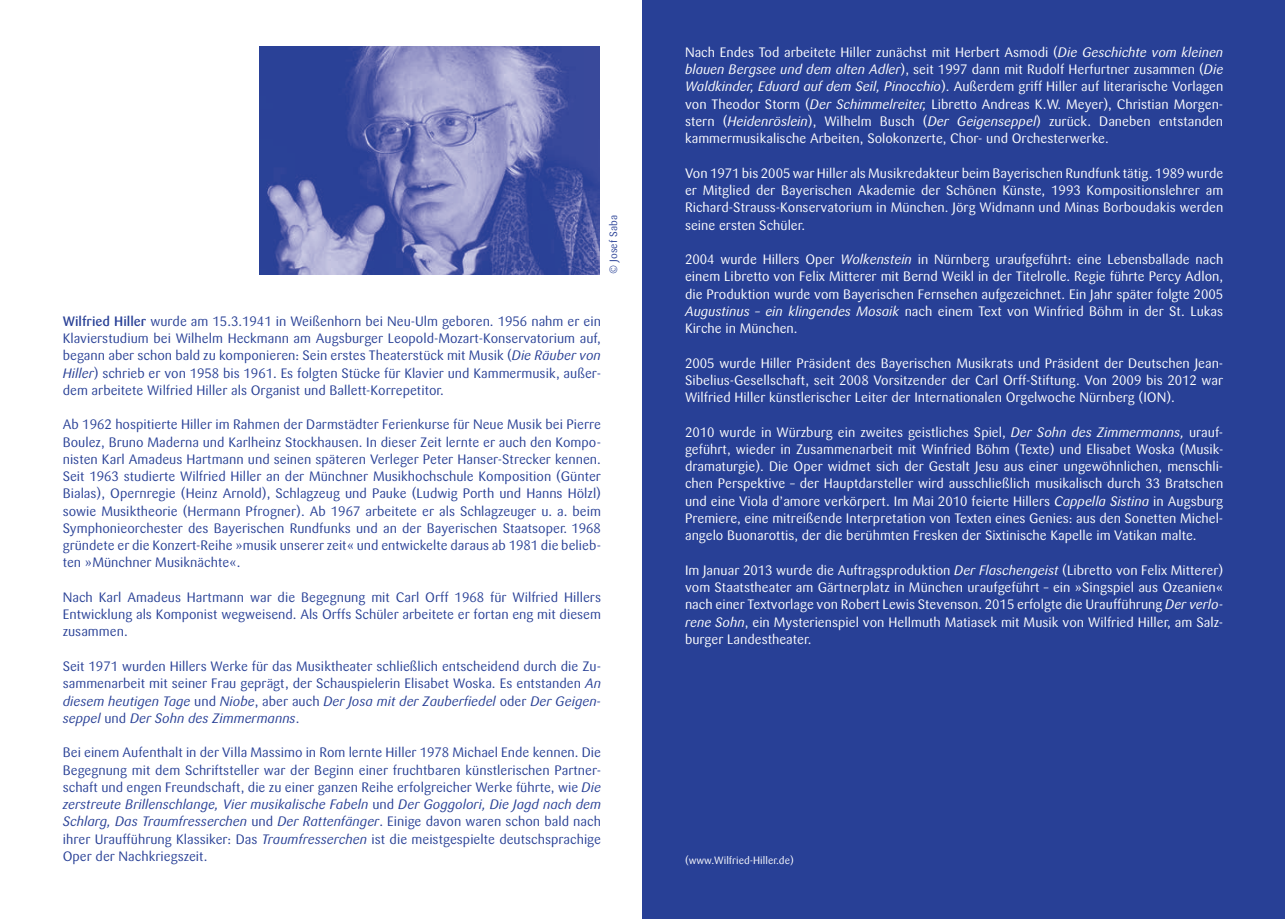
<style>
.page{position:relative;width:1285px;height:919px;background:#fff}
.page>*{position:absolute;margin:0;border:0;box-sizing:border-box;transform-origin:0 0}
.t1{font:13.5px/17.2px "Sari";color:#fff;text-align:justify}
.t2{font:13.5px/17.2px "Sari";color:#284096;text-align:justify}
.t3{font:10.5px "Sari";color:#fff}
.t4{font:10.5px "Sari";color:#284096}
.s1{font-weight:500}
.s2{font-family:"Sari Regular Caps"}
.s3{font-style:italic}
</style>
<div class="page">
<div style="left:642px;top:0;width:642px;height:918px;background:#284096"></div>
<img style="left:259px;top:47px;width:341px;height:227px">
<p class="t4" style="left:607px;top:274px;width:60px;rotate:-90deg">© Josef Saba</p>
<p class="t2" style="left:63px;top:312px;width:539px"><span class="s1">Wilfried Hiller</span> wurde am <span class="s2">15.3.1941</span> in Weißenhorn bei Neu-U lm geboren. <span class="s2">1956</span> nahm er ein Klavierstudium bei Wilhelm Heckmann am Augsburger Leopold-Mozart-Konservatorium auf, begann aber schon bald zu komponieren: Sein erstes Theaterstück mit Musik (<span class="s3">Die Räuber von Hiller</span>) schrieb er von <span class="s2">1958</span> bis <span class="s2">1961</span>. Es folgten Stücke für Klavier und Kammermusik, außer&shy;dem arbeitete Wilfried Hiller als Organist und Ballett-Korrepetitor.</p>
<p class="t2" style="left:63px;top:416px;width:539px">Ab <span class="s2">1962</span> hospitierte Hiller im Rahmen der Darmstädter Ferienkurse für Neue Musik bei Pierre Boulez, Bruno Maderna und Karlheinz Stockhausen. In dieser Zeit lernte er auch den Kompo&shy;nisten Karl Amadeus Hartmann und seinen späteren Verleger Peter Hanser-Strecker kennen.<br>Seit <span class="s2">1963</span> studierte Wilfried Hiller an der Münchner Musikhochschule Komposition (Günter Bialas), Opernregie (Heinz Arnold), Schlagzeug und Pauke (Ludwig Porth und Hanns Hölzl) sowie Musiktheorie (Hermann Pfrogner). Ab <span class="s2">1967</span> arbeitete er als Schlagzeuger u. a. beim Symphonieorchester des Bayerischen Rundfunks und an der Bayerischen Staatsoper. <span class="s2">1968 </span>gründete er die Konzert-Reihe »musik unserer zeit« und entwickelte daraus ab <span class="s2">1981</span> die belieb&shy;ten »Münchner Musiknächte«.</p>
<p class="t2" style="left:63px;top:588px;width:539px">Nach Karl Amadeus Hartmann war die Begegnung mit Carl Orff <span class="s2">1968</span> für Wilfried Hillers Entwicklung als Komponist wegweisend. Als Orffs Schüler arbeitete er fortan eng mit diesem zusammen.</p>
<p class="t2" style="left:63px;top:657px;width:539px">Seit <span class="s2">1971</span> wurden Hillers Werke für das Musiktheater schließlich entscheidend durch die Zu&shy;sammenarbeit mit seiner Frau geprägt, der Schauspielerin Elisabet Woska. Es entstanden <span class="s3">An diesem heutigen Tage</span> und <span class="s3">Niobe</span>, aber auch <span class="s3">Der Josa mit der Zauberfiedel</span> oder <span class="s3">Der Geigen&shy;seppel</span> und <span class="s3">Der Sohn des Zimmermanns</span>.</p>
<p class="t2" style="left:63px;top:744px;width:539px">Bei einem Aufenthalt in der Villa Massimo in Rom lernte Hiller <span class="s2">1978</span> Michael Ende kennen. Die Begegnung mit dem Schriftsteller war der Beginn einer fruchtbaren künstlerischen Partner&shy;schaft und engen Freundschaft, die zu einer ganzen Reihe erfolgreicher Werke führte, wie <span class="s3">Die zerstreute Brillenschlange, Vier musikalische Fabeln</span> und <span class="s3">Der Goggolori, Die Jagd nach dem Schlarg, Das Traumfresserchen</span> und <span class="s3">Der Rattenfänger</span>. Einige davon waren schon bald nach ihrer U raufführung Klassiker: Das <span class="s3">Traumfresserchen</span> ist die meistgespielte deutschsprachige Oper der Nachkriegszeit.</p>
<p class="t1" style="left:685px;top:44px;width:539px">Nach Endes Tod arbeitete Hiller zunächst mit Herbert Asmodi (<span class="s3">Die Geschichte vom kleinen blauen Bergsee und dem alten Adler</span>), seit <span class="s2">1997</span> dann mit Rudolf Herfurtner zusammen (<span class="s3">Die Waldkinder, Eduard auf dem Seil, Pinocchio</span>). Außerdem griff Hiller auf literarische Vorlagen von Theodor Storm (<span class="s3">Der Schimmelreiter,</span> Libretto Andreas K.W. Meyer), Christian Morgen&shy;stern (<span class="s3">Heidenröslein</span>), Wilhelm Busch (<span class="s3">Der Geigenseppel</span>) zurück. Daneben entstanden kammermusikalische Arbeiten, Solokonzerte, Chor- und Orchesterwerke.</p>
<p class="t1" style="left:685px;top:164px;width:539px">Von <span class="s2">1971</span> bis <span class="s2">2005</span> war Hiller als Musikredakteur beim Bayerischen Rundfunk tätig. <span class="s2">1989</span> wurde er Mitglied der Bayerischen Akademie der Schönen Künste, <span class="s2">1993</span> Kompositionslehrer am Richard-Strauss-Konservatorium in München. Jörg Widmann und Minas Borboudakis werden seine ersten Schüler.</p>
<p class="t1" style="left:685px;top:251px;width:539px"><span class="s2">2004</span> wurde Hillers Oper <span class="s3">Wolkenstein</span> in N ürnberg uraufgeführt: eine Lebensballade nach einem Libretto von Felix Mitterer mit Bernd Weikl in der Titelrolle. Regie führte Percy Adlon, die Produktion wurde vom Bayerischen Fernsehen aufgezeichnet. Ein Jahr später folgte <span class="s2">2005<br></span><span class="s3">Augustinus – ein klingendes Mosaik</span> nach einem Text von Winfried Böhm in der St. Lukas Kirche in München.</p>
<p class="t1" style="left:685px;top:354px;width:539px"><span class="s2">2005</span> wurde Hiller Präsident des Bayerischen Musikrats und Präsident der Deutschen Jean-Sibelius-Gesellschaft, seit <span class="s2">2008</span> Vorsitzender der Carl Orff-Stiftung. Von <span class="s2">2009</span> bis <span class="s2">2012</span> war Wilfried Hiller künstlerischer Leiter der Internationalen Orgelwoche N ürnberg (ION).</p>
<p class="t1" style="left:685px;top:423px;width:539px"><span class="s2">2010</span> wurde in Würzburg ein zweites geistliches Spiel, <span class="s3">Der Sohn des Zimmermanns,</span> urauf&shy;geführt, wieder in Zusammenarbeit mit Winfried Böhm (Texte) und Elisabet Woska (Musik&shy;dramaturgie). Die Oper widmet sich der Gestalt Jesu aus einer ungewöhnlichen, menschli&shy;chen Perspektive – der Hauptdarsteller wird ausschließlich musikalisch durch <span class="s2">33</span> Bratschen und eine Viola d’amore verkörpert. Im Mai <span class="s2">2010</span> feierte Hillers <span class="s3">Cappella Sistina</span> in Augsburg Premiere, eine mitreißende Interpretation von Texten eines Genies: aus den Sonetten Michel&shy;angelo Buonarottis, der die berühmten Fresken der Sixtinische Kapelle im Vatikan malte.</p>
<p class="t1" style="left:685px;top:561px;width:539px">Im Januar <span class="s2">2013</span> wurde die Auftragsproduktion <span class="s3">Der Flaschengeist</span> (Libretto von Felix Mitterer) vom Staatstheater am Gärtnerplatz in München uraufgeführt – ein »Singspiel aus Ozeanien« nach einer Textvorlage von Robert Lewis Stevenson. <span class="s2">2015</span> erfolgte die U raufführung <span class="s3">Der verlo&shy;rene Sohn</span>, ein Mysterienspiel von Hellmuth Matiasek mit Musik von Wilfried Hiller, am Salz&shy;burger Landestheater.</p>
<p class="t3" style="left:685px;top:853px;width:110px">(www.Wilfried-Hiller.de)</p>
</div>
